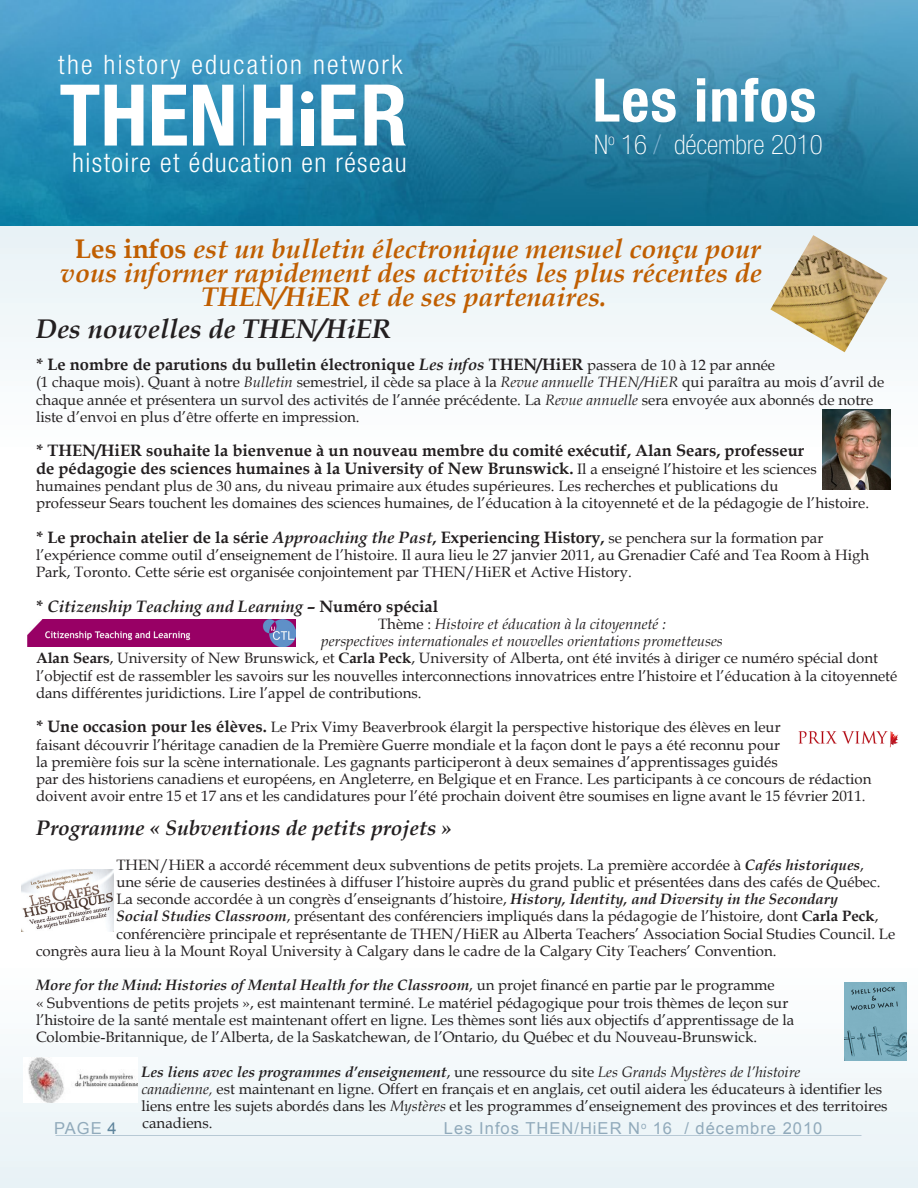
<style>
.page{position:relative;width:918px;height:1188px;background:#fff}
.page>*{position:absolute;margin:0;border:0;box-sizing:border-box;transform-origin:0 0}
.t1{font:700 condensed 85.2px "Helvetica Neue";color:#fff}
.t2{font:700 condensed 60px "Helvetica Neue";letter-spacing:.02em;color:#fff}
.t3{font:italic 700 27px "Book Antiqua";color:#c05e00}
.t4{font:italic 700 27px "Book Antiqua";color:#231f20}
.t5{font:100 condensed 27px "Helvetica Neue";color:#fff}
.t6{font:300 condensed 26.85px "Helvetica Neue";letter-spacing:.05em;color:#fff}
.t7{font:300 condensed 26.85px "Helvetica Neue";letter-spacing:.07em;color:#fff}
.t8{font:italic 700 21px "Book Antiqua";color:#231f20}
.t9{font:700 16.5px/17.2px "Book Antiqua";color:#231f20}
.t10{font:italic 700 16.5px "Book Antiqua";color:#231f20}
.t11{font:16.5px "Arial";letter-spacing:.06em;color:#91aabb}
.t12{font:15px/17.2px "Book Antiqua";color:#231f20}
.t13{font:italic 15px "Book Antiqua";color:#231f20}
.t14{font:italic 700 15px "Book Antiqua";color:#231f20}
.s1{color:#7fb3d1}
.s2{font-style:normal}
.s3{font-style:italic}
.s4{font-weight:400;font-size:15px}
.s5{font-weight:700}
.s6{font-weight:700;font-size:16.5px}
.s7{font-weight:700;font-style:italic}
.s8{font-weight:400;font-style:normal}
.s9{color:#5e849c}
</style>
<div class="page">
<div style="left:0;top:963px;width:918px;height:225px;background:#f3f8fa"></div>
<hr style="left:56px;top:1135px;width:805px;height:1px;background:#003b62">
<div style="left:0;top:226px;width:918px;height:225px;background:#f3f9fb"></div>
<img style="left:0;top:0;width:918px;height:226px">
<hr style="left:243px;top:85px;width:1px;height:60px;background:#fff">
<div style="left:301px;top:109px;width:12px;height:36px;background:#fff"></div>
<div style="left:301px;top:91px;width:12px;height:12px;background:#fff;border-radius:50%"></div>
<img style="left:770px;top:235px;width:118px;height:117px">
<img style="left:24px;top:1058px;width:114px;height:45px">
<img style="left:798px;top:731px;width:100px;height:17px">
<img style="left:27px;top:620px;width:269px;height:27px">
<img style="left:822px;top:410px;width:69px;height:80px">
<img style="left:21px;top:870px;width:92px;height:61px">
<img style="left:845px;top:982px;width:61px;height:79px">
<p class="t7" style="left:58px;top:49px;width:346px">the history education network</p>
<p class="t1" style="left:59px;top:64px;width:350px">THENH ER</p>
<p class="t6" style="left:72px;top:147px;width:336px">histoire et éducation en réseau</p>
<p class="t2" style="left:592px;top:64px;width:225px">Les infos</p>
<p class="t5" style="left:594px;top:129px;width:230px">N<sup>o</sup> 16 <span class="s1">/</span> décembre 2010</p>
<p class="t3" style="left:75px;top:230px;width:687px"><span class="s2">Les infos</span> est un bulletin électronique mensuel conçu pour</p>
<p class="t3" style="left:60px;top:254px;width:703px">vous informer rapidement des activités les plus récentes de</p>
<p class="t3" style="left:202px;top:278px;width:407px">THEN/HiER et de ses partenaires.</p>
<p class="t4" style="left:36px;top:310px;width:357px">Des nouvelles de THEN/HiER</p>
<p class="t9" style="left:36px;top:356px;width:741px">* Le nombre de parutions du bulletin électronique <span class="s3">Les infos</span> THEN/HiER <span class="s4">passera de 10 à 12 par année</span></p>
<p class="t12" style="left:36px;top:373px;width:850px">(1 chaque mois). Quant à notre <span class="s3">Bulletin</span> semestriel, il cède sa place à la <span class="s3">Revue annuelle THEN/HiER</span> qui paraîtra au mois d’avril de chaque année et présentera un survol des activités de l’année précédente. La <span class="s3">Revue annuelle</span> sera envoyée aux abonnés de notre liste d’envoi en plus d’être offerte en impression.</p>
<p class="t9" style="left:36px;top:442px;width:782px">* THEN/HiER souhaite la bienvenue à un nouveau membre du comité exécutif, Alan Sears, professeur de pédagogie des sciences humaines à la University of New Brunswick. <span class="s4">Il a enseigné l’histoire et les sciences</span></p>
<p class="t12" style="left:36px;top:477px;width:835px">humaines pendant plus de 30 ans, du niveau primaire aux études supérieures. Les recherches et publications du<br>professeur Sears touchent les domaines des sciences humaines, de l’éducation à la citoyenneté et de la pédagogie de l’histoire.</p>
<p class="t9" style="left:36px;top:528px;width:789px">* Le prochain atelier de la série <span class="s3">Approaching the Past</span>, Experiencing History, <span class="s4">se penchera sur la formation par</span></p>
<p class="t12" style="left:36px;top:546px;width:835px">l’expérience comme outil d’enseignement de l’histoire. Il aura lieu le 27 janvier 2011, au Grenadier Café and Tea Room à High<br>Park, Toronto. Cette série est organisée conjointement par THEN/HiER et Active History.</p>
<p class="t10" style="left:36px;top:595px;width:404px"><span class="s2">*</span> Citizenship Teaching and Learning <span class="s2">– Numéro spécial</span></p>
<p class="t13" style="left:378px;top:613px;width:289px"><span class="s2">Thème :</span> Histoire et éducation à la citoyenneté :</p>
<p class="t13" style="left:321px;top:631px;width:403px">perspectives internationales et nouvelles orientations prometteuses</p>
<p class="t12" style="left:36px;top:649px;width:863px"><span class="s5">Alan Sears</span>, University of New Brunswick, et <span class="s5">Carla Peck</span>, University of Alberta, ont été invités à diriger ce numéro spécial dont l’objectif est de rassembler les savoirs sur les nouvelles interconnections innovatrices entre l’histoire et l’éducation à la citoyenneté dans différentes juridictions. Lire l’appel de contributions.</p>
<p class="t12" style="left:36px;top:718px;width:837px"><span class="s6">* Une occasion pour les élèves.</span> Le Prix Vimy Beaverbrook élargit la perspective historique des élèves en leur<br>faisant découvrir l’héritage canadien de la Première Guerre mondiale et la façon dont le pays a été reconnu pour<br>la première fois sur la scène internationale. Les gagnants participeront à deux semaines d’apprentissages guidés<br>par des historiens canadiens et européens, en Angleterre, en Belgique et en France. Les participants à ce concours de rédaction doivent avoir entre 15 et 17 ans et les candidatures pour l’été prochain doivent être soumises en ligne avant le 15 février 2011.</p>
<p class="t8" style="left:36px;top:814px;width:418px">Programme « Subventions de petits projets »</p>
<p class="t12" style="left:116px;top:856px;width:749px">THEN/HiER a accordé récemment deux subventions de petits projets. La première accordée à <span class="s7">Cafés historiques</span>,</p>
<p class="t12" style="left:116px;top:873px;width:766px">une série de causeries destinées à diffuser l’histoire auprès du grand public et présentées dans des cafés de Québec.</p>
<p class="t12" style="left:116px;top:890px;width:723px">La seconde accordée à un congrès d’enseignants d’histoire, <span class="s7">History, Identity, and Diversity in the Secondary</span></p>
<p class="t12" style="left:116px;top:907px;width:764px"><span class="s7">Social Studies Classroom</span>, présentant des conférenciers impliqués dans la pédagogie de l’histoire, dont <span class="s5">Carla Peck</span>,</p>
<p class="t12" style="left:116px;top:925px;width:780px">conférencière principale et représentante de THEN/HiER au Alberta Teachers’ Association Social Studies Council. Le</p>
<p class="t12" style="left:36px;top:942px;width:742px">congrès aura lieu à la Mount Royal University à Calgary dans le cadre de la Calgary City Teachers’ Convention.</p>
<p class="t14" style="left:36px;top:975px;width:740px">More for the Mind: Histories of Mental Health for the Classroom<span class="s8">, un projet financé en partie par le programme</span></p>
<p class="t12" style="left:36px;top:994px;width:760px">« Subventions de petits projets », est maintenant terminé. Le matériel pédagogique pour trois thèmes de leçon sur l’histoire de la santé mentale est maintenant offert en ligne. Les thèmes sont liés aux objectifs d’apprentissage de la<br>Colombie-Britannique, de l’Alberta, de la Saskatchewan, de l’Ontario, du Québec et du Nouveau-Brunswick.</p>
<p class="t12" style="left:141px;top:1063px;width:748px"><span class="s7">Les liens avec les programmes d’enseignement</span>, une ressource du site <span class="s3">Les Grands Mystères de l’histoire<br>canadienne,</span> est maintenant en ligne. Offert en français et en anglais, cet outil aidera les éducateurs à identifier les liens entre les sujets abordés dans les <span class="s3">Mystères</span> et les programmes d’enseignement des provinces et des territoires canadiens.</p>
<p class="t11" style="left:54px;top:1117px;width:64px">PAGE <span class="s9">4</span></p>
<p class="t11" style="left:444px;top:1117px;width:380px">Les Infos THEN/HiER N<sup>o</sup> 16 / décembre 2010</p>
</div>
